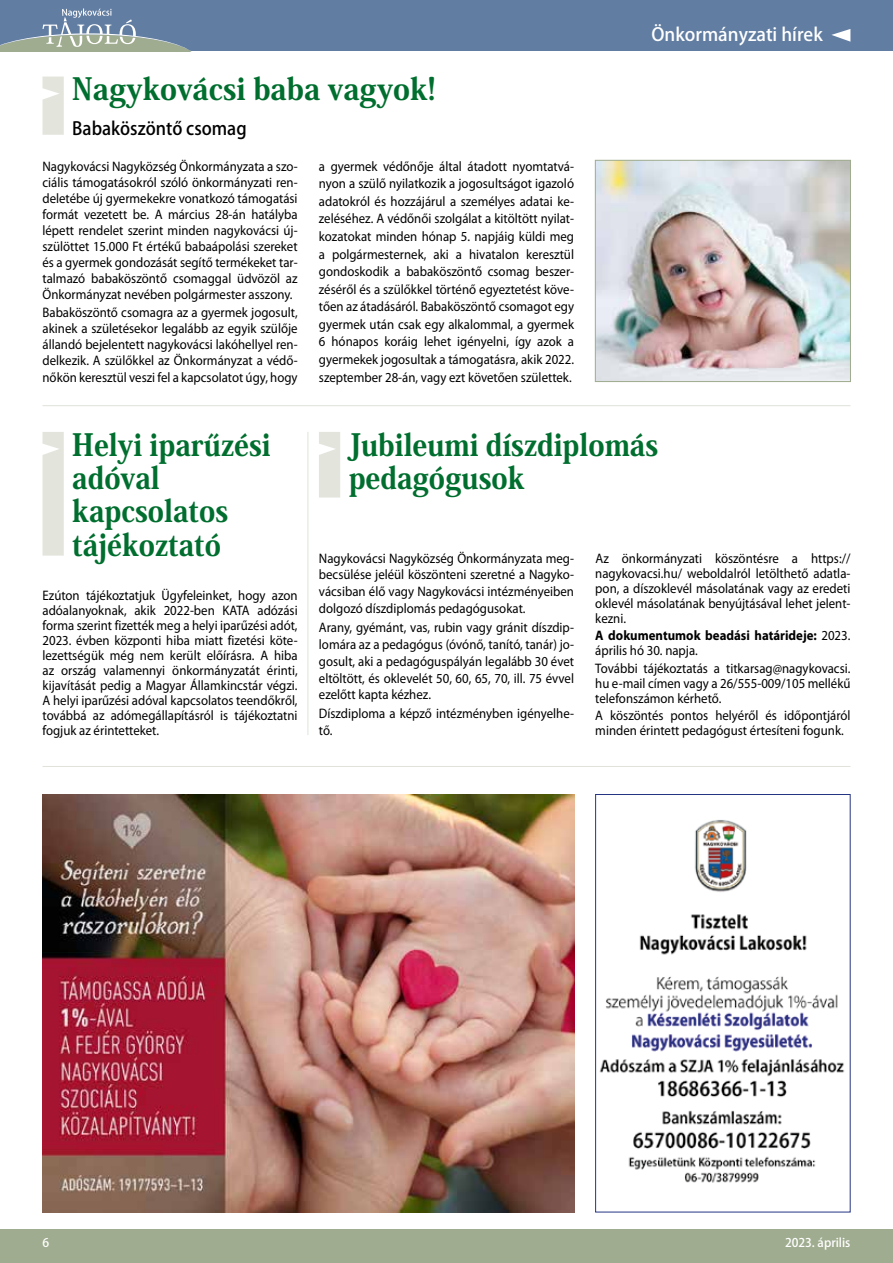
<style>
.page{position:relative;width:893px;height:1263px;background:#fff}
.page>*{position:absolute;margin:0;border:0;box-sizing:border-box;transform-origin:0 0}
.t1{font:800 30.3px/33.3px "Koz Min Pr 6 N";color:#006e2e;scale:.91 1}
.t2{font:800 30.3px "Koz Min Pr 6 N";color:#006e2e;scale:.95 1}
.t3{font:500 18px "Koz Go Pr 6 N";color:#fff}
.t4{font:500 18px "Koz Go Pr 6 N";color:#000;scale:.95 1}
.t5{font:13.8px/16px "Myriad Pro";color:#000;text-align:justify;scale:.93 1}
.t6{font:700 13.8px/15.1px "Myriad Pro";color:#000;scale:.93 1}
.t7{font:500 12px "Koz Go Pr 6 N";color:#fff}
.s1{font-weight:400}
</style>
<div class="page">
<div style="left:0;top:1229px;width:893px;height:34px;background:#9fac8f"></div>
<div style="left:0;top:0;width:893px;height:51px;background:#617da2"></div>
<svg style="left:831px;top:29px;width:19px;height:13px"></svg>
<svg style="left:0;top:9px;width:191px;height:42px"></svg>
<svg style="left:43px;top:77px;width:21px;height:58px"></svg>
<img style="left:599px;top:820px;width:246px;height:363px">
<div style="left:595px;top:794px;width:255px;height:418px;border:1px solid #253483"></div>
<img style="left:597px;top:162px;width:252px;height:218px">
<div style="left:595px;top:160px;width:256px;height:222px;border:1px solid #9fac8f"></div>
<hr style="left:43px;top:405px;width:807px;height:1px;background:#9fac8f">
<hr style="left:43px;top:766px;width:807px;height:1px;background:#9fac8f">
<div style="left:43px;top:432px;width:21px;height:124px;background:#e3e5dd"></div>
<hr style="left:308px;top:432px;width:1px;height:303px;background:#9fac8f">
<svg style="left:319px;top:432px;width:21px;height:65px"></svg>
<img style="left:43px;top:794px;width:531px;height:418px">
<h1 class="t2" style="left:72px;top:72px;width:384px">Nagykovácsi baba vagyok!</h1>
<h2 class="t4" style="left:72px;top:118px;width:185px">Babaköszöntő csomag</h2>
<p class="t5" style="left:43px;top:158px;width:276px">Nagykovácsi Nagyközség Önkormányzata a szo&shy;ciális támogatásokról szóló önkormányzati ren&shy;deletébe új gyermekekre vonatkozó támogatási formát vezetett be. A március 28-án hatályba lépett rendelet szerint minden nagykovácsi új&shy;szülöttet 15.000 Ft értékű babaápolási szereket és a gyermek gondozását segítő termékeket tar&shy;talmazó babaköszöntő csomaggal üdvözöl az Önkormányzat nevében polgármester asszony.</p>
<p class="t5" style="left:43px;top:304px;width:276px">Babaköszöntő csomagra az a gyermek jogosult, akinek a születésekor legalább az egyik szülője állandó bejelentett nagykovácsi lakóhellyel ren&shy;delkezik. A szülőkkel az Önkormányzat a védő&shy;nőkön keresztül veszi fel a kapcsolatot úgy, hogy</p>
<p class="t5" style="left:319px;top:157px;width:276px;line-height:17.5px">a gyermek védőnője által átadott nyomtatvá&shy;nyon a szülő nyilatkozik a jogosultságot igazoló adatokról és hozzájárul a személyes adatai ke&shy;zeléséhez. A védőnői szolgálat a kitöltött nyilat&shy;kozatokat minden hónap 5. napjáig küldi meg a polgármesternek, aki a hivatalon keresztül gondoskodik a babaköszöntő csomag beszer&shy;zéséről és a szülőkkel történő egyeztetést köve&shy;tően az átadásáról. Babaköszöntő csomagot egy gyermek után csak egy alkalommal, a gyermek 6 hónapos koráig lehet igényelni, így azok a gyermekek jogosultak a támogatásra, akik 2022. szeptember 28-án, vagy ezt követően születtek.</p>
<h2 class="t3" style="left:651px;top:25px;width:173px">Önkormányzati hírek</h2>
<h1 class="t1" style="left:72px;top:428px;width:220px">Helyi iparűzési adóval kapcsolatos tájékoztató</h1>
<h1 class="t1" style="left:349px;top:428px;width:342px">Jubileumi díszdiplomás pedagógusok</h1>
<p class="t5" style="left:319px;top:549px;width:276px;line-height:16.8px">Nagykovácsi Nagyközség Önkormányzata meg&shy;becsülése jeléül köszönteni szeretné a Nagyko&shy;vácsiban élő vagy Nagykovácsi intézményeiben dolgozó díszdiplomás pedagógusokat.</p>
<p class="t5" style="left:319px;top:619px;width:276px;line-height:16.8px">Arany, gyémánt, vas, rubin vagy gránit díszdip&shy;lomára az a pedagógus (óvónő, tanító, tanár) jo&shy;gosult, aki a pedagóguspályán legalább 30 évet eltöltött, és oklevelét 50, 60, 65, 70, ill. 75 évvel ezelőtt kapta kézhez.</p>
<p class="t5" style="left:319px;top:705px;width:276px;line-height:16.8px">Díszdiploma a képző intézményben igényelhe&shy;tő.</p>
<p class="t5" style="left:595px;top:550px;width:276px;line-height:15.1px">Az önkormányzati köszöntésre a https:// nagykovacsi.hu/ weboldalról letölthető adatla&shy;pon, a díszoklevél másolatának vagy az eredeti oklevél másolatának benyújtásával lehet jelent&shy;kezni.</p>
<p class="t6" style="left:595px;top:627px;width:276px">A dokumentumok beadási határideje: <span class="s1">2023. április hó 30. napja.</span></p>
<p class="t5" style="left:595px;top:660px;width:276px;line-height:15.1px">További tájékoztatás a titkarsag@nagykovacsi. hu e-mail címen vagy a 26/555-009/105 mellékű telefonszámon kérhető.</p>
<p class="t5" style="left:595px;top:707px;width:276px;line-height:15.1px">A köszöntés pontos helyéről és időpontjáról minden érintett pedagógust értesíteni fogunk.</p>
<p class="t5" style="left:43px;top:588px;width:276px;line-height:15px">Ezúton tájékoztatjuk Ügyfeleinket, hogy azon adóalanyoknak, akik 2022-ben KATA adózási forma szerint fizették meg a helyi iparűzési adót, 2023. évben központi hiba miatt fizetési köte&shy;lezettségük még nem került előírásra. A hiba az ország valamennyi önkormányzatát érinti, kijavítását pedig a Magyar Államkincstár végzi.<br>A helyi iparűzési adóval kapcsolatos teendőkről, továbbá az adómegállapításról is tájékoztatni fogjuk az érintetteket.</p>
<p class="t7" style="left:43px;top:1236px;width:8px">6</p>
<p class="t7" style="left:785px;top:1236px;width:67px">2023. április</p>
</div>
